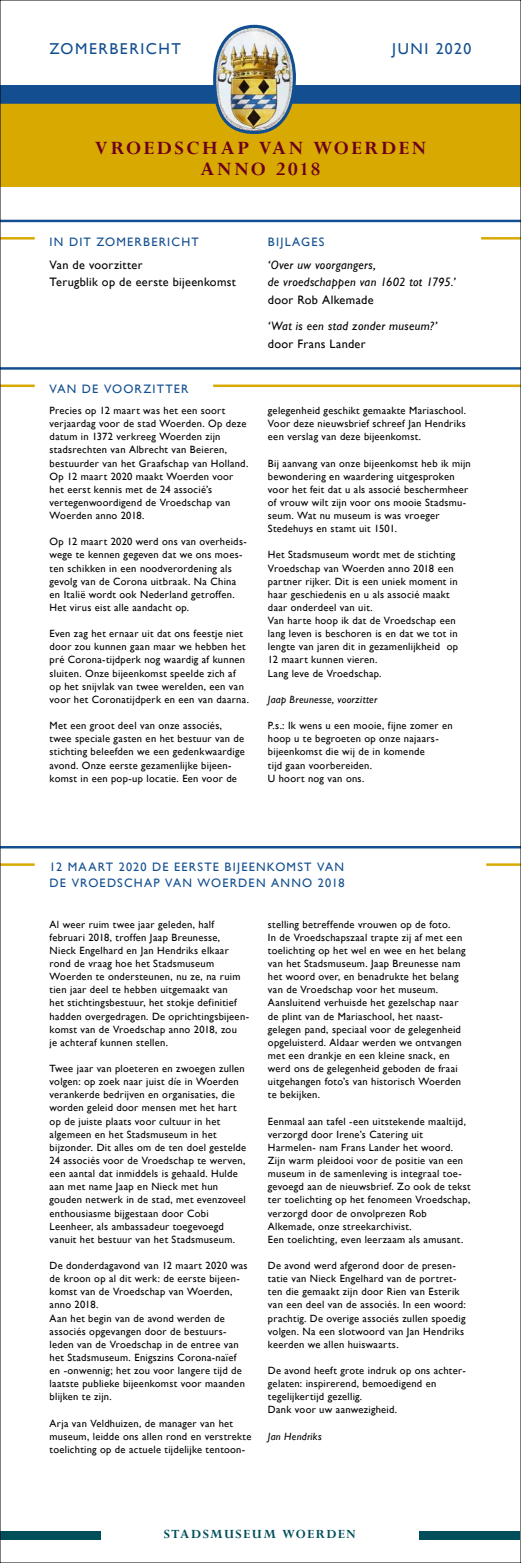
<style>
.page{position:relative;width:521px;height:1563px;background:#fff}
.page>*{position:absolute;margin:0;border:0;box-sizing:border-box;transform-origin:0 0}
.t1{font:700 21px/21px "Perpetua";letter-spacing:.125em;color:#6c001e;text-align:center}
.t2{font:15.75px "Gill Sans";letter-spacing:.095em;color:#134f90}
.t3{font:700 14px "Perpetua";letter-spacing:.1em;color:#004e5a}
.t4{font:12.25px/15.8px "Gill Sans";letter-spacing:.095em;color:#134f90}
.t5{font:italic 12.25px/17.5px "Gill Sans";letter-spacing:.025em;color:#000}
.t6{font:12.25px/17.5px "Gill Sans";letter-spacing:.025em;color:#000}
.t7{font:10.5px/13.1px "Gill Sans";letter-spacing:.025em;color:#000}
.t8{font:italic 10.5px "Gill Sans";letter-spacing:.025em;color:#000}
</style>
<div class="page">
<div style="left:0;top:86px;width:521px;height:18px;background:#134f90"></div>
<div style="left:0;top:107px;width:521px;height:80px;background:#d8a900"></div>
<hr style="left:0;top:104px;width:521px;height:3px;background:#d8a900">
<img style="left:212px;top:24px;width:86px;height:110px">
<hr style="left:0;top:384px;width:35px;height:3px;background:#d8a900">
<hr style="left:213px;top:384px;width:308px;height:3px;background:#d8a900">
<hr style="left:0;top:863px;width:35px;height:3px;background:#d8a900">
<hr style="left:486px;top:863px;width:35px;height:3px;background:#d8a900">
<hr style="left:0;top:367px;width:521px;height:3px;background:#134f90">
<hr style="left:0;top:846px;width:521px;height:2px;background:#134f90">
<hr style="left:0;top:237px;width:35px;height:2px;background:#d8a900">
<hr style="left:0;top:220px;width:521px;height:2px;background:#134f90">
<hr style="left:481px;top:237px;width:40px;height:2px;background:#d8a900">
<div style="left:0;top:1531px;width:100px;height:8px;background:#004e5a"></div>
<div style="left:419px;top:1531px;width:101px;height:8px;background:#004e5a"></div>
<h2 class="t2" style="left:50px;top:39px;width:133px">ZOMERBERICHT</h2>
<h2 class="t2" style="left:392px;top:39px;width:81px">JUNI 2020</h2>
<h1 class="t1" style="left:95px;top:137px;width:333px">VROEDSCHAP VAN WOERDEN<br>ANNO 2018</h1>
<p class="t4" style="left:50px;top:233px;width:151px">IN DIT ZOMERBERICHT</p>
<p class="t4" style="left:268px;top:233px;width:58px">BIJLAGES</p>
<p class="t6" style="left:50px;top:256px;width:188px">Van de voorzitter<br>Terugblik op de eerste bijeenkomst</p>
<p class="t5" style="left:268px;top:256px;width:189px">‘Over uw voorgangers,<br>de vroedschappen van 1602 tot 1795.’</p>
<p class="t6" style="left:268px;top:291px;width:107px">door Rob Alkemade</p>
<p class="t5" style="left:268px;top:317px;width:171px">‘Wat is een stad zonder museum?’</p>
<p class="t6" style="left:268px;top:335px;width:99px">door Frans Lander</p>
<p class="t4" style="left:50px;top:381px;width:141px">VAN DE VOORZITTER</p>
<p class="t7" style="left:50px;top:404px;width:200px">Precies op 12 maart was het een soort verjaardag voor de stad Woerden. Op deze datum in 1372 verkreeg Woerden zijn stadsrechten van Albrecht van Beieren, bestuurder van het Graafschap van Holland.<br>Op 12 maart 2020 maakt Woerden voor het eerst kennis met de 24 associé’s vertegenwoordigend de Vroedschap van Woerden anno 2018.</p>
<p class="t7" style="left:50px;top:535px;width:199px">Op 12 maart 2020 werd ons van overheids&shy;wege te kennen gegeven dat we ons moes&shy;ten schikken in een noodverordening als gevolg van de Corona uitbraak. Na China en Italië wordt ook Nederland getroffen.<br>Het virus eist alle aandacht op.</p>
<p class="t7" style="left:50px;top:627px;width:201px">Even zag het ernaar uit dat ons feestje niet door zou kunnen gaan maar we hebben het pré Corona-tijdperk nog waardig af kunnen sluiten. Onze bijeenkomst speelde zich af op het snijvlak van twee werelden, een van voor het Coronatijdperk en een van daarna.</p>
<p class="t7" style="left:50px;top:719px;width:197px">Met een groot deel van onze associés, twee speciale gasten en het bestuur van de stichting beleefden we een gedenkwaardige avond. Onze eerste gezamenlijke bijeen&shy;komst in een pop-up locatie. Een voor de</p>
<p class="t7" style="left:268px;top:404px;width:200px;text-align:justify">gelegenheid geschikt gemaakte Mariaschool.<br>Voor deze nieuwsbrief schreef Jan Hendriks een verslag van deze bijeenkomst.</p>
<p class="t7" style="left:268px;top:456px;width:204px">Bij aanvang van onze bijeenkomst heb ik mijn bewondering en waardering uitgesproken voor het feit dat u als associé beschermheer of vrouw wilt zijn voor ons mooie Stadsmu&shy;seum. Wat nu museum is was vroeger Stedehuys en stamt uit 1501.</p>
<p class="t7" style="left:268px;top:548px;width:192px">Het Stadsmuseum wordt met de stichting Vroedschap van Woerden anno 2018 een partner rijker. Dit is een uniek moment in haar geschiedenis en u als associé maakt daar onderdeel van uit.<br>Van harte hoop ik dat de Vroedschap een lang leven is beschoren is en dat we tot in lengte van jaren dit in gezamenlijkheid op 12 maart kunnen vieren.<br>Lang leve de Vroedschap.</p>
<p class="t8" style="left:268px;top:693px;width:111px">Jaap Breunesse, voorzitter</p>
<p class="t7" style="left:268px;top:719px;width:186px">P.s.: Ik wens u een mooie, fijne zomer en hoop u te begroeten op onze najaars&shy;bijeenkomst die wij de in komende<br>tijd gaan voorbereiden.<br>U hoort nog van ons.</p>
<p class="t4" style="left:50px;top:859px;width:296px">12 MAART 2020 DE EERSTE BIJEENKOMST VAN<br>DE VROEDSCHAP VAN WOERDEN ANNO 2018</p>
<p class="t7" style="left:50px;top:917px;width:201px">Al weer ruim twee jaar geleden, half februari 2018, troffen Jaap Breunesse, Nieck Engelhard en Jan Hendriks elkaar rond de vraag hoe het Stadsmuseum Woerden te ondersteunen, nu ze, na ruim tien jaar deel te hebben uitgemaakt van<br>het stichtingsbestuur, het stokje definitief hadden overgedragen. De oprichtingsbijeen&shy;komst van de Vroedschap anno 2018, zou<br>je achteraf kunnen stellen.</p>
<p class="t7" style="left:50px;top:1062px;width:198px">Twee jaar van ploeteren en zwoegen zullen volgen: op zoek naar juist díe in Woerden verankerde bedrijven en organisaties, die worden geleid door mensen met het hart op de juiste plaats voor cultuur in het algemeen en het Stadsmuseum in het bijzonder. Dit alles om de ten doel gestelde 24 associés voor de Vroedschap te werven, een aantal dat inmiddels is gehaald. Hulde aan met name Jaap en Nieck met hun gouden netwerk in de stad, met evenzoveel enthousiasme bijgestaan door Cobi Leenheer, als ambassadeur toegevoegd vanuit het bestuur van het Stadsmuseum.</p>
<p class="t7" style="left:50px;top:1258px;width:199px">De donderdagavond van 12 maart 2020 was de kroon op al dit werk: de eerste bijeen&shy;komst van de Vroedschap van Woerden, anno 2018.<br>Aan het begin van de avond werden de associés opgevangen door de bestuurs&shy;leden van de Vroedschap in de entree van het Stadsmuseum. Enigszins Corona-naïef en -onwennig; het zou voor langere tijd de laatste publieke bijeenkomst voor maanden blijken te zijn.</p>
<p class="t7" style="left:50px;top:1416px;width:203px">Arja van Veldhuizen, de manager van het museum, leidde ons allen rond en verstrekte toelichting op de actuele tijdelijke tentoon-</p>
<p class="t7" style="left:268px;top:917px;width:199px">stelling betreffende vrouwen op de foto.<br>In de Vroedschapszaal trapte zij af met een toelichting op het wel en wee en het belang van het Stadsmuseum. Jaap Breunesse nam het woord over, en benadrukte het belang van de Vroedschap voor het museum.<br>Aansluitend verhuisde het gezelschap naar de plint van de Mariaschool, het naast&shy;gelegen pand, speciaal voor de gelegenheid opgeluisterd. Aldaar werden we ontvangen met een drankje en een kleine snack, en werd ons de gelegenheid geboden de fraai uitgehangen foto’s van historisch Woerden te bekijken.</p>
<p class="t7" style="left:268px;top:1114px;width:204px">Eenmaal aan tafel -een uitstekende maaltijd, verzorgd door Irene’s Catering uit Harmelen- nam Frans Lander het woord.<br>Zijn warm pleidooi voor de positie van een museum in de samenleving is integraal toe&shy;gevoegd aan de nieuwsbrief. Zo ook de tekst ter toelichting op het fenomeen Vroedschap, verzorgd door de onvolprezen Rob Alkemade, onze streekarchivist.<br>Een toelichting, even leerzaam als amusant.</p>
<p class="t7" style="left:268px;top:1258px;width:199px">De avond werd afgerond door de presen&shy;tatie van Nieck Engelhard van de portret&shy;ten die gemaakt zijn door Rien van Esterik van een deel van de associés. In een woord: prachtig. De overige associés zullen spoedig volgen. Na een slotwoord van Jan Hendriks keerden we allen huiswaarts.</p>
<p class="t7" style="left:268px;top:1363px;width:199px">De avond heeft grote indruk op ons achter&shy;gelaten: inspirerend, bemoedigend en tegelijkertijd gezellig.<br>Dank voor uw aanwezigheid.</p>
<p class="t8" style="left:268px;top:1430px;width:55px">Jan Hendriks</p>
<h3 class="t3" style="left:164px;top:1525px;width:194px">STADSMUSEUM WOERDEN</h3>
</div>
